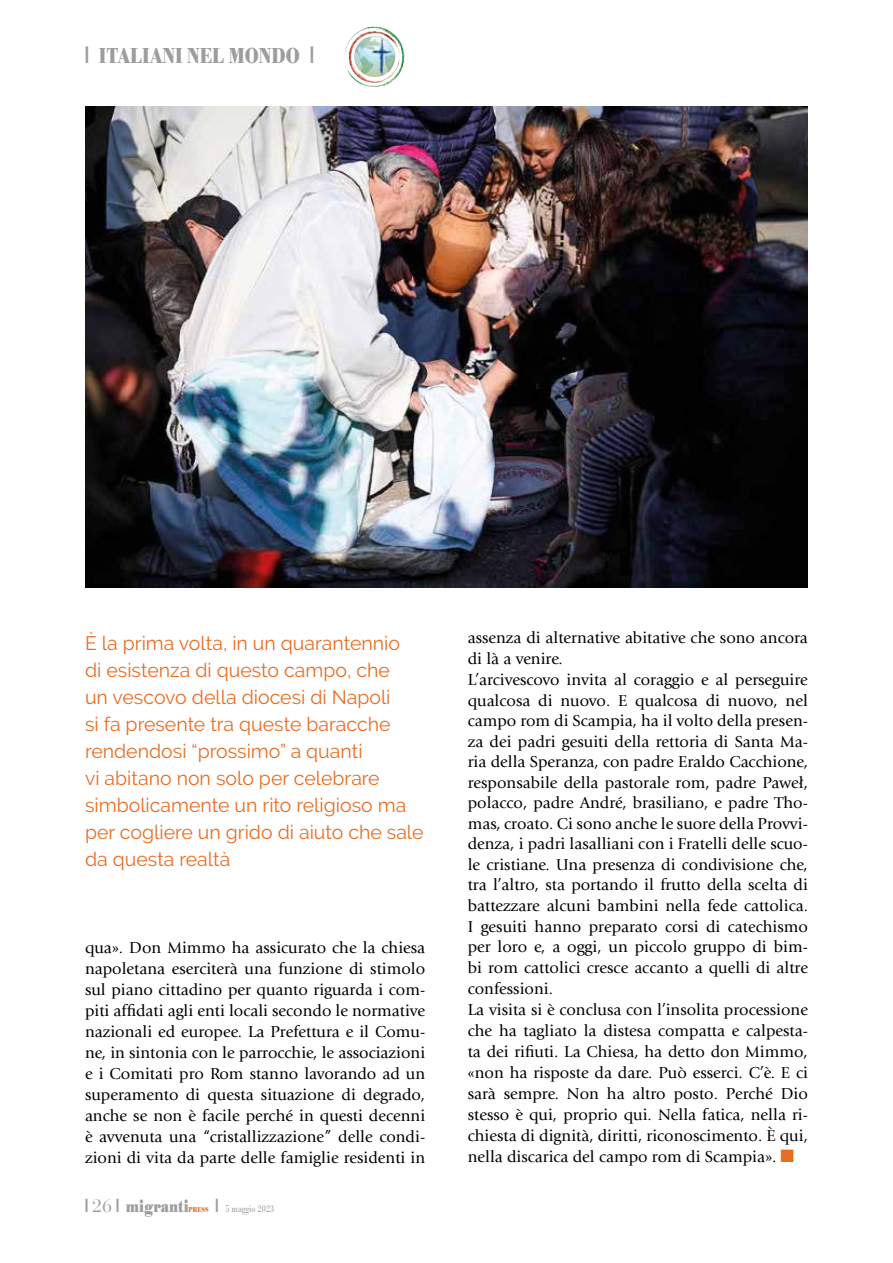
<style>
.page{position:relative;width:893px;height:1263px;background:#fff}
.page>*{position:absolute;margin:0;border:0;box-sizing:border-box;transform-origin:0 0}
.t1{font:700 22.5px "Bodoni URW";color:#9d9d9c;scale:.8 1}
.t2{font:19.5px/27px "Raleway";color:#e76d23}
.t3{font:700 18px "Bodoni URW";color:#9d9d9c;scale:.8 1}
.t4{font:16.5px/20.7px "Giovanni Std";color:#000;text-align:justify}
.t5{font:10.5px "Bodoni URW";color:#9d9d9c;scale:.8 1}
.t6{font:700 7.5px "Bodoni URW";letter-spacing:.005em;color:#e76d23;scale:.8 1}
.s1{font-family:"False Positive BRK";font-weight:400}
.s2{font-family:"Bauer Bodoni Std";font-weight:400}
.s3{font-family:"False Positive BRK";font-size:18px}
.s4{color:#e76d23}
</style>
<div class="page">
<img style="left:345px;top:27px;width:27px;height:29px">
<img style="left:85px;top:106px;width:723px;height:482px">
<h1 class="t1" style="left:85px;top:43px;width:287px"><span class="s1">1</span> ITALIANI NEL MONDO <span class="s1">1</span></h1>
<p class="t2" style="left:85px;top:629px;width:340px">È la prima volta, in un quarantennio<br>di esistenza di questo campo, che<br>un vescovo della diocesi di Napoli<br>si fa presente tra queste baracche rendendosi “prossimo” a quanti<br>vi abitano non solo per celebrare simbolicamente un rito religioso ma per cogliere un grido di aiuto che sale da questa realtà</p>
<p class="t4" style="left:85px;top:937px;width:342px">qua». Don Mimmo ha assicurato che la chiesa napoletana eserciterà una funzione di stimolo sul piano cittadino per quanto riguarda i com&shy;piti affidati agli enti locali secondo le normative nazionali ed europee. La Prefettura e il Comu&shy;ne, in sintonia con le parrocchie, le associazioni e i Comitati pro Rom stanno lavorando ad un superamento di questa situazione di degrado, anche se non è facile perché in questi decenni è avvenuta una “cristallizzazione” delle condi&shy;zioni di vita da parte delle famiglie residenti in</p>
<p class="t3" style="left:85px;top:1196px;width:131px"><span class="s1">1</span> <span class="s2">26</span> <span class="s1">1</span> migranti</p>
<p class="t6" style="left:189px;top:1205px;width:27px">PRESS</p>
<p class="t5" style="left:216px;top:1203px;width:75px"><span class="s3">1</span> 5 maggio 2023</p>
<p class="t4" style="left:468px;top:628px;width:342px;text-align:left">assenza di alternative abitative che sono ancora di là a venire.<br>L’arcivescovo invita al coraggio e al perseguire qualcosa di nuovo. E qualcosa di nuovo, nel campo rom di Scampia, ha il volto della presen&shy;za dei padri gesuiti della rettoria di Santa Ma&shy;ria della Speranza, con padre Eraldo Cacchione, responsabile della pastorale rom, padre Paweł, polacco, padre André, brasiliano, e padre Tho&shy;mas, croato. Ci sono anche le suore della Provvi&shy;denza, i padri lasalliani con i Fratelli delle scuo&shy;le cristiane. Una presenza di condivisione che, tra l’altro, sta portando il frutto della scelta di battezzare alcuni bambini nella fede cattolica.<br>I gesuiti hanno preparato corsi di catechismo per loro e, a oggi, un piccolo gruppo di bim&shy;bi rom cattolici cresce accanto a quelli di altre confessioni.<br>La visita si è conclusa con l’insolita processione che ha tagliato la distesa compatta e calpesta&shy;ta dei rifiuti. La Chiesa, ha detto don Mimmo, «non ha risposte da dare. Può esserci. C’è. E ci sarà sempre. Non ha altro posto. Perché Dio stesso è qui, proprio qui. Nella fatica, nella ri&shy;chiesta di dignità, diritti, riconoscimento. È qui, nella discarica del campo rom di Scampia». <span class="s4">■</span></p>
</div>
